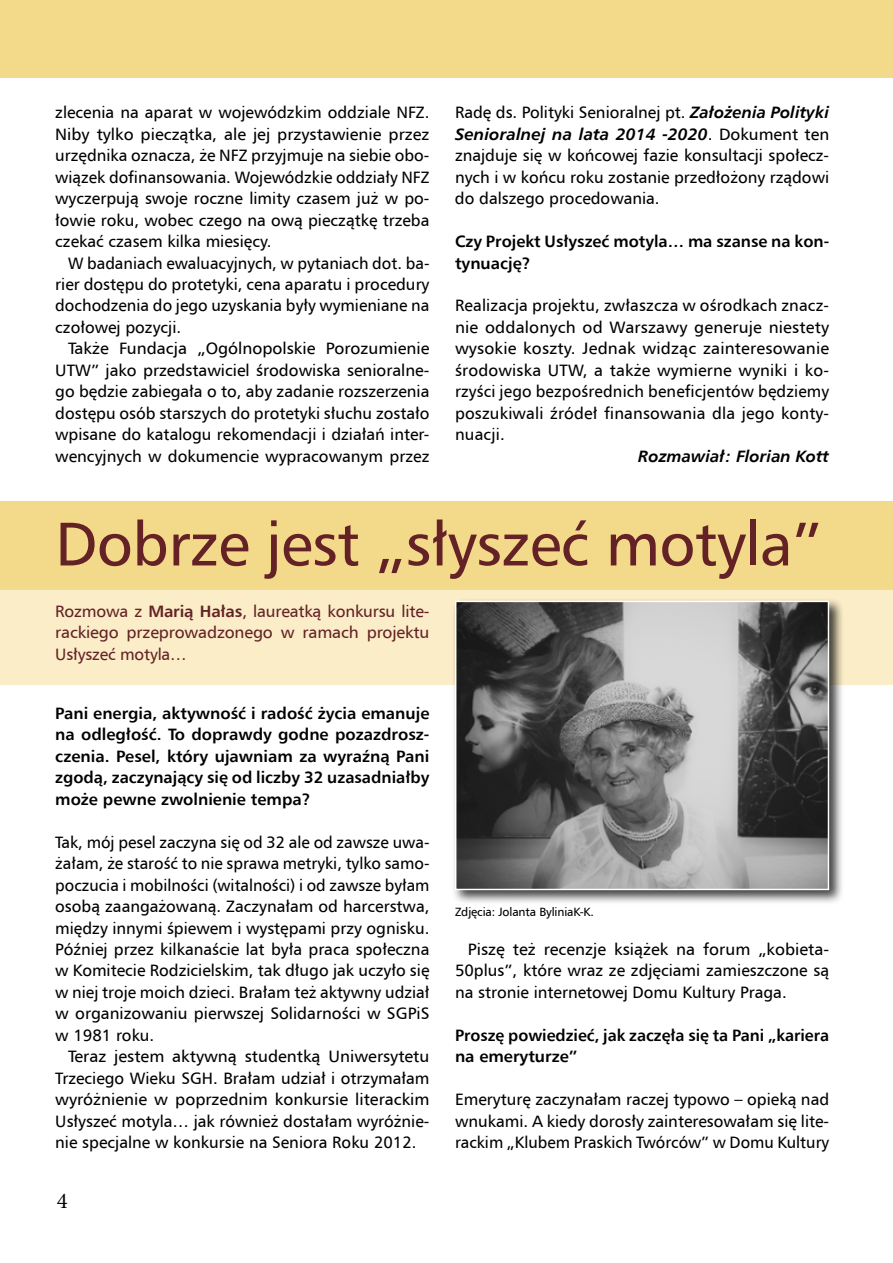
<style>
.page{position:relative;width:893px;height:1263px;background:#fff}
.page>*{position:absolute;margin:0;border:0;box-sizing:border-box;transform-origin:0 0}
.t1{font:61.5px "Humnst 777 EU";letter-spacing:-.01em;color:#652226}
.t2{font:22.5px "Minion Pro";color:#000}
.t3{font:16.5px/21.5px "Humnst 777 EU";color:#000;text-align:justify}
.t4{font:700 16.5px/21.5px "Humnst 777 EU";color:#000}
.t5{font:16.5px/21.5px "Humnst 777 EU";letter-spacing:-.01em;color:#652226;text-align:justify}
.t6{font:italic 700 16.5px "Humnst 777 EU";color:#000}
.t7{font:12px "Humnst 777 EU";letter-spacing:-.01em;color:#000}
.s1{font-weight:700;font-style:italic}
.s2{font-weight:700}
</style>
<div class="page">
<div style="left:0;top:0;width:893px;height:77px;background:#f3da8b"></div>
<div style="left:0;top:501px;width:893px;height:184px;background:#f3da8b"></div>
<div style="left:0;top:590px;width:893px;height:95px;background:#faedc7"></div>
<div style="left:451px;top:597px;width:392px;height:308px;background:#000;opacity:.75"></div>
<img style="left:457px;top:603px;width:370px;height:285px">
<div style="left:455px;top:601px;width:374px;height:289px;border:1px solid #fff"></div>
<p class="t3" style="left:55px;top:102px;width:376px">zlecenia na aparat w wojewódzkim oddziale NFZ.<br>Niby tylko pieczątka, ale jej przystawienie przez urzędnika oznacza, że NFZ przyjmuje na siebie obo&shy;wiązek dofinansowania. Wojewódzkie oddziały NFZ wyczerpują swoje roczne limity czasem już w po&shy;łowie roku, wobec czego na ową pieczątkę trzeba czekać czasem kilka miesięcy.</p>
<p class="t3" style="left:55px;top:252px;width:376px;text-indent:13px">W badaniach ewaluacyjnych, w pytaniach dot. ba&shy;rier dostępu do protetyki, cena aparatu i procedury dochodzenia do jego uzyskania były wymieniane na czołowej pozycji.</p>
<p class="t3" style="left:55px;top:338px;width:376px;text-indent:13px">Także Fundacja „Ogólnopolskie Porozumienie UTW” jako przedstawiciel środowiska senioralne&shy;go będzie zabiegała o to, aby zadanie rozszerzenia dostępu osób starszych do protetyki słuchu zostało wpisane do katalogu rekomendacji i działań inter&shy;wencyjnych w dokumencie wypracowanym przez</p>
<p class="t3" style="left:455px;top:102px;width:376px">Radę ds. Polityki Senioralnej pt. <span class="s1">Założenia Polityki Senioralnej na lata 2014 -2020</span>. Dokument ten znajduje się w końcowej fazie konsultacji społecz&shy;nych i w końcu roku zostanie przedłożony rządowi do dalszego procedowania.</p>
<p class="t4" style="left:455px;top:230px;width:376px">Czy Projekt Usłyszeć motyla… ma szanse na kon&shy;tynuację?</p>
<p class="t3" style="left:455px;top:295px;width:376px">Realizacja projektu, zwłaszcza w ośrodkach znacz&shy;nie oddalonych od Warszawy generuje niestety wysokie koszty. Jednak widząc zainteresowanie środowiska UTW, a także wymierne wyniki i ko&shy;rzyści jego bezpośrednich beneficjentów będziemy poszukiwali źródeł finansowania dla jego konty&shy;nuacji.</p>
<p class="t6" style="left:638px;top:445px;width:192px">Rozmawiał: Florian Kott</p>
<h1 class="t1" style="left:55px;top:506px;width:768px">Dobrze jest „słyszeć motyla”</h1>
<p class="t5" style="left:55px;top:600px;width:376px">Rozmowa z <span class="s2">Marią Hałas</span>, laureatką konkursu lite&shy;rackiego przeprowadzonego w ramach projektu Usłyszeć motyla…</p>
<p class="t4" style="left:55px;top:702px;width:376px;text-align:justify">Pani energia, aktywność i radość życia emanuje na odległość. To doprawdy godne pozazdrosz&shy;czenia. Pesel, który ujawniam za wyraźną Pani zgodą, zaczynający się od liczby 32 uzasadniałby może pewne zwolnienie tempa?</p>
<p class="t3" style="left:55px;top:831px;width:376px">Tak, mój pesel zaczyna się od 32 ale od zawsze uwa&shy;żałam, że starość to nie sprawa metryki, tylko samo&shy;poczucia i mobilności (witalności) i od zawsze byłam osobą zaangażowaną. Zaczynałam od harcerstwa, między innymi śpiewem i występami przy ognisku.<br>Później przez kilkanaście lat była praca społeczna w Komitecie Rodzicielskim, tak długo jak uczyło się w niej troje moich dzieci. Brałam też aktywny udział w organizowaniu pierwszej Solidarności w SGPiS w 1981 roku.</p>
<p class="t3" style="left:55px;top:1045px;width:376px;text-indent:13px">Teraz jestem aktywną studentką Uniwersytetu Trzeciego Wieku SGH. Brałam udział i otrzymałam wyróżnienie w poprzednim konkursie literackim Usłyszeć motyla… jak również dostałam wyróżnie&shy;nie specjalne w konkursie na Seniora Roku 2012.</p>
<h2 class="t2" style="left:57px;top:1187px;width:12px">4</h2>
<p class="t7" style="left:455px;top:904px;width:141px">Zdjęcia: Jolanta ByliniaK-K.</p>
<p class="t3" style="left:455px;top:938px;width:376px;text-indent:13px">Piszę też recenzje książek na forum „kobieta-50plus”, które wraz ze zdjęciami zamieszczone są na stronie internetowej Domu Kultury Praga.</p>
<p class="t4" style="left:455px;top:1024px;width:376px">Proszę powiedzieć, jak zaczęła się ta Pani „kariera na emeryturze”</p>
<p class="t3" style="left:455px;top:1088px;width:376px">Emeryturę zaczynałam raczej typowo – opieką nad wnukami. A kiedy dorosły zainteresowałam się lite&shy;rackim „Klubem Praskich Twórców” w Domu Kultury</p>
</div>
